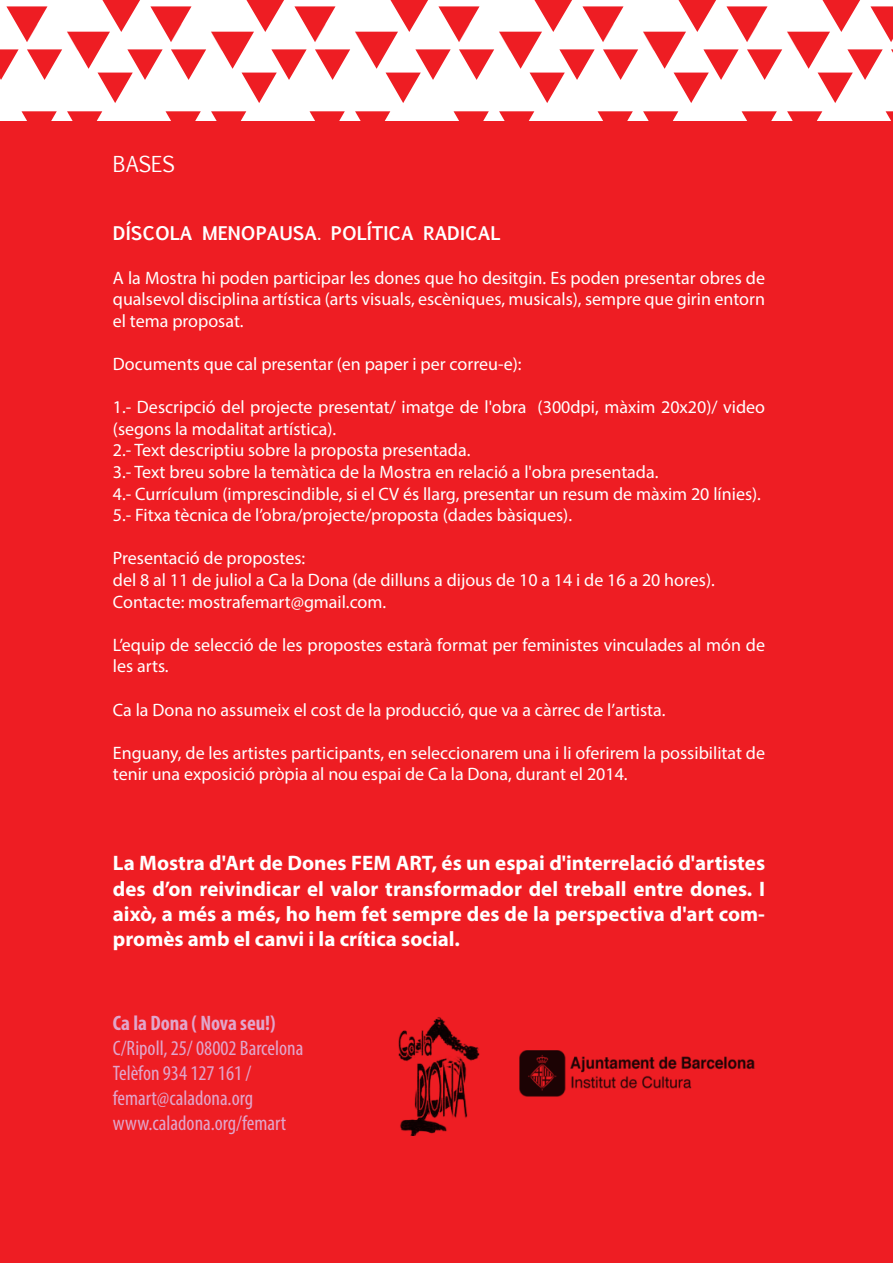
<style>
.page{position:relative;width:893px;height:1263px;background:#fff}
.page>*{position:absolute;margin:0;border:0;box-sizing:border-box;transform-origin:0 0}
.t1{font:700 21px/25.2px "Myriad Pro";color:#fff;text-align:justify}
.t2{font:condensed 21px/25.2px "Myriad Pro";color:#e1a6cb}
.t3{font:700 condensed 21px "Myriad Pro";color:#e1a6cb}
.t4{font:21px "Euphemia UCAS";color:#fff}
.t5{font:18px/21.6px "Myriad Pro";color:#fff}
.t6{font:700 18px "Euphemia UCAS";color:#fff}
</style>
<div class="page">
<div style="left:0;top:122px;width:893px;height:1141px;background:#ee1d23"></div>
<img style="left:519px;top:1050px;width:236px;height:47px">
<img style="left:398px;top:1017px;width:82px;height:119px">
<svg style="left:0;top:0;width:893px;height:122px"></svg>
<p class="t4" style="left:113px;top:149px;width:63px">BASES</p>
<p class="t6" style="left:113px;top:220px;width:389px">DÍSCOLA MENOPAUSA. POLÍTICA RADICAL</p>
<p class="t5" style="left:113px;top:266px;width:654px;text-align:justify">A la Mostra hi poden participar les dones que ho desitgin. Es poden presentar obres de qualsevol disciplina artística (arts visuals, escèniques, musicals), sempre que girin entorn el tema proposat.</p>
<p class="t5" style="left:113px;top:353px;width:410px">Documents que cal presentar (en paper i per correu-e):</p>
<p class="t5" style="left:113px;top:396px;width:654px">1.- Descripció del projecte presentat/ imatge de l'obra (300dpi, màxim 20x20)/ video (segons la modalitat artística).<br>2.- Text descriptiu sobre la proposta presentada.<br>3.- Text breu sobre la temàtica de la Mostra en relació a l'obra presentada.<br>4.- Currículum (imprescindible, si el CV és llarg, presentar un resum de màxim 20 línies).<br>5.- Fitxa tècnica de l’obra/projecte/proposta (dades bàsiques).</p>
<p class="t5" style="left:113px;top:547px;width:603px">Presentació de propostes:<br>del 8 al 11 de juliol a Ca la Dona (de dilluns a dijous de 10 a 14 i de 16 a 20 hores).<br>Contacte: mostrafemart@gmail.com.</p>
<p class="t5" style="left:113px;top:634px;width:654px">L’equip de selecció de les propostes estarà format per feministes vinculades al món de les arts.</p>
<p class="t5" style="left:113px;top:698px;width:554px">Ca la Dona no assumeix el cost de la producció, que va a càrrec de l’artista.</p>
<p class="t5" style="left:113px;top:742px;width:654px">Enguany, de les artistes participants, en seleccionarem una i li oferirem la possibilitat de tenir una exposició pròpia al nou espai de Ca la Dona, durant el 2014.</p>
<p class="t1" style="left:113px;top:850px;width:654px">La Mostra d'Art de Dones FEM ART, és un espai d'interrelació d'artistes des d’on reivindicar el valor transformador del treball entre dones. I això, a més a més, ho hem fet sempre des de la perspectiva d'art com&shy;promès amb el canvi i la crítica social.</p>
<p class="t3" style="left:113px;top:1009px;width:164px">Ca la Dona ( Nova seu!)</p>
<p class="t2" style="left:113px;top:1035px;width:192px">C/Ripoll, 25/ 08002 Barcelona<br>Telèfon 934 127 161 / femart@caladona.org www.caladona.org/femart</p>
</div>
